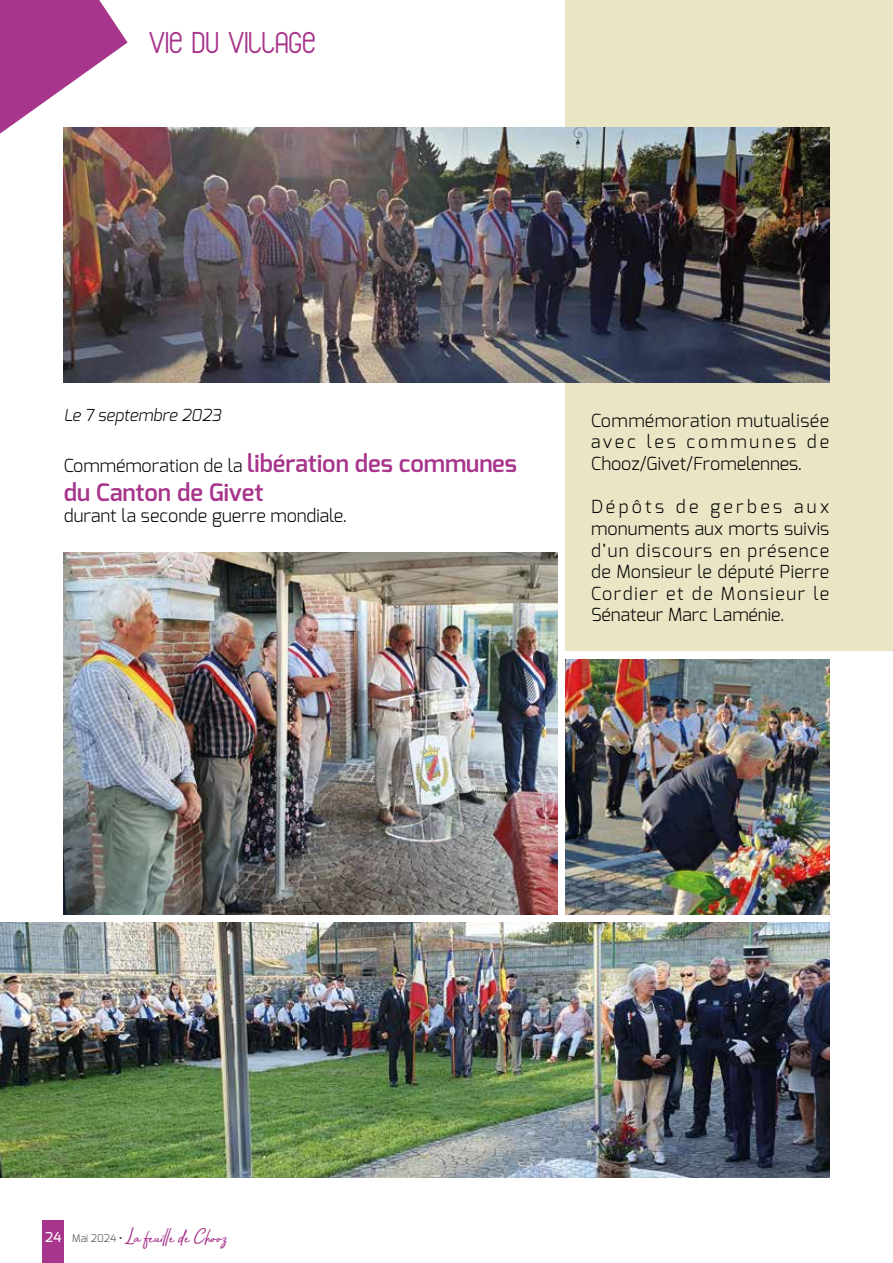
<style>
.page{position:relative;width:893px;height:1263px;background:#fff}
.page>*{position:absolute;margin:0;border:0;box-sizing:border-box;transform-origin:0 0}
.t1{font:30px "Franks";color:#a7358b}
.t2{font:600 24px/28.8px "Exo";color:#a7358b}
.t3{font:21px "Bahagia";color:#a7358b}
.t4{font:300 18px/21.6px "Exo";color:#000;text-align:justify}
.t5{font:italic 300 16.5px "Exo";color:#000}
.s1{font-weight:300;font-size:18px;color:#000}
.s2{font-family:"Exo";font-weight:500;font-size:13.5px;color:#fff}
.s3{font-family:"Exo";font-weight:300;font-size:10.5px;color:#4a4a49}
.s4{font-family:"Exo";font-weight:700;font-size:10.5px;color:#4a4a49}
</style>
<div class="page">
<div style="left:566px;top:0;width:327px;height:651px;background:#eae5c5"></div>
<svg style="left:0;top:0;width:128px;height:134px"></svg>
<div style="left:43px;top:1220px;width:21px;height:43px;background:#a7358b"></div>
<img style="left:64px;top:553px;width:493px;height:361px">
<img style="left:566px;top:659px;width:263px;height:255px">
<img style="left:0;top:923px;width:829px;height:255px">
<img style="left:64px;top:128px;width:765px;height:255px">
<h1 class="t1" style="left:149px;top:27px;width:168px">VIE DU VILLAGE</h1>
<p class="t5" style="left:64px;top:405px;width:159px">Le 7 septembre 2023</p>
<h2 class="t2" style="left:64px;top:449px;width:455px"><span class="s1">Commémoration de la</span> libération des communes du Canton de Givet</h2>
<p class="t4" style="left:64px;top:505px;width:285px">durant la seconde guerre mondiale.</p>
<p class="t4" style="left:591px;top:409px;width:240px">Commémoration mutualisée avec les communes de Chooz/Givet/Fromelennes.</p>
<p class="t4" style="left:591px;top:496px;width:240px">Dépôts de gerbes aux monuments aux morts suivis d’un discours en présence de Monsieur le député Pierre Cordier et de Monsieur le Sénateur Marc Laménie.</p>
<p class="t3" style="left:45px;top:1222px;width:184px"><span class="s2">24</span> <span class="s3">Mai 2024</span> <span class="s4">•</span> La feuille de Chooz</p>
</div>
